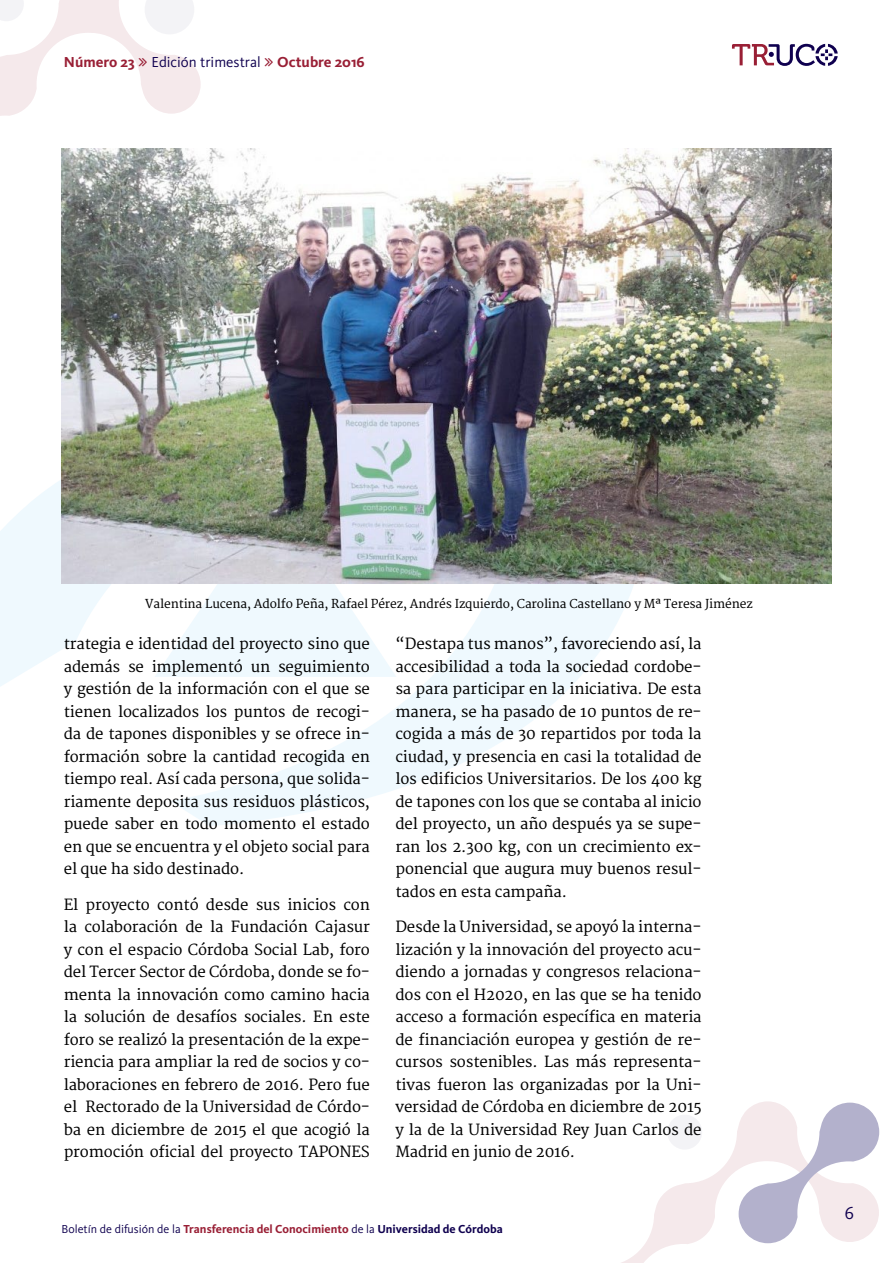
<style>
.page{position:relative;width:893px;height:1263px;background:#fff}
.page>*{position:absolute;margin:0;border:0;box-sizing:border-box;transform-origin:0 0}
.t1{font:18px "Kievit OT";color:#0f004f}
.t2{font:15px/22.5px "Merriweather";letter-spacing:-.01em;color:#000;text-align:justify}
.t3{font:700 15px "Kievit OT";color:#991f35}
.t4{font:12px "Merriweather";letter-spacing:-.01em;color:#000}
.t5{font:700 12px "Kievit OT";color:#991f35}
.s1{font-weight:400;color:#0f004f}
.s2{color:#0f004f}
</style>
<div class="page">
<svg style="left:0;top:406px;width:634px;height:420px"></svg>
<svg style="left:621px;top:1101px;width:150px;height:162px"></svg>
<svg style="left:739px;top:1102px;width:140px;height:141px"></svg>
<svg style="left:732px;top:44px;width:106px;height:22px"></svg>
<img style="left:62px;top:149px;width:770px;height:435px">
<svg style="left:0;top:0;width:201px;height:197px"></svg>
<p class="t3" style="left:64px;top:53px;width:302px">Número 23 <span class="s1">Edición trimestral</span> Octubre 2016</p>
<p class="t4" style="left:145px;top:596px;width:609px">Valentina Lucena, Adolfo Peña, Rafael Pérez, Andrés Izquierdo, Carolina Castellano y Mª Teresa Jiménez</p>
<p class="t2" style="left:64px;top:633px;width:308px">trategia e identidad del proyecto sino que además se implementó un seguimiento y gestión de la información con el que se tienen localizados los puntos de recogi&shy;da de tapones disponibles y se ofrece in&shy;formación sobre la cantidad recogida en tiempo real. Así cada persona, que solida&shy;riamente deposita sus residuos plásticos, puede saber en todo momento el estado en que se encuentra y el objeto social para el que ha sido destinado.</p>
<p class="t2" style="left:64px;top:894px;width:308px">El proyecto contó desde sus inicios con la colaboración de la Fundación Cajasur y con el espacio Córdoba Social Lab, foro del Tercer Sector de Córdoba, donde se fo&shy;menta la innovación como camino hacia la solución de desafíos sociales. En este foro se realizó la presentación de la expe&shy;riencia para ampliar la red de socios y co&shy;laboraciones en febrero de 2016. Pero fue el Rectorado de la Universidad de Córdo&shy;ba en diciembre de 2015 el que acogió la promoción oficial del proyecto TAPONES</p>
<p class="t2" style="left:395px;top:633px;width:308px">“Destapa tus manos”, favoreciendo así, la accesibilidad a toda la sociedad cordobe&shy;sa para participar en la iniciativa. De esta manera, se ha pasado de 10 puntos de re&shy;cogida a más de 30 repartidos por toda la ciudad, y presencia en casi la totalidad de los edificios Universitarios. De los 400 kg de tapones con los que se contaba al inicio del proyecto, un año después ya se supe&shy;ran los 2.300 kg, con un crecimiento ex&shy;ponencial que augura muy buenos resul&shy;tados en esta campaña.</p>
<p class="t2" style="left:395px;top:916px;width:308px">Desde la Universidad, se apoyó la interna&shy;lización y la innovación del proyecto acu&shy;diendo a jornadas y congresos relaciona&shy;dos con el H2020, en las que se ha tenido acceso a formación específica en materia de financiación europea y gestión de re&shy;cursos sostenibles. Las más representa&shy;tivas fueron las organizadas por la Uni&shy;versidad de Córdoba en diciembre de 2015 y la de la Universidad Rey Juan Carlos de Madrid en junio de 2016.</p>
<p class="t5" style="left:62px;top:1222px;width:443px"><span class="s1">Boletín de difusión de la</span> Transferencia del Conocimiento <span class="s1">de la</span> <span class="s2">Universidad de Córdoba</span></p>
<p class="t1" style="left:845px;top:1202px;width:11px">6</p>
</div>
